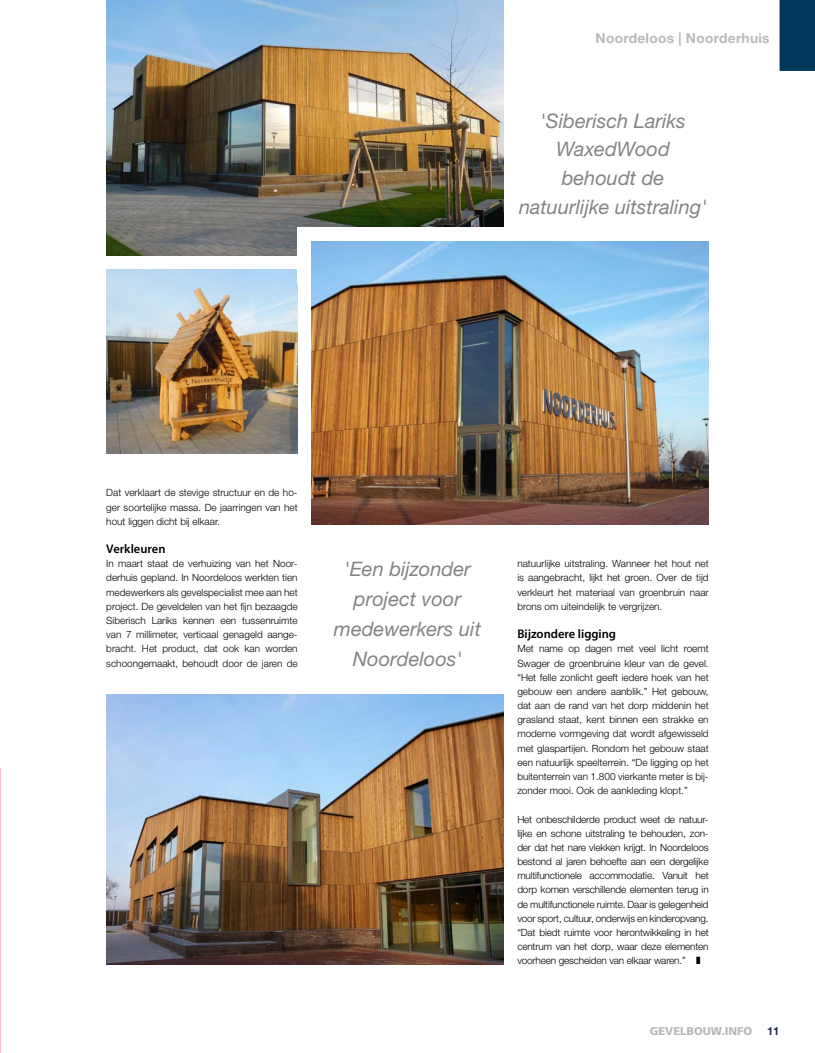
<style>
.page{position:relative;width:815px;height:1053px;background:#fff}
.page>*{position:absolute;margin:0;border:0;box-sizing:border-box;transform-origin:0 0}
.t1{font:italic 20px/30px "Helvetica Neue LT Std";color:#868483;text-align:center}
.t2{font:700 13.75px "Helvetica Neue LT Std";letter-spacing:.02em;color:#b9b9b8}
.t3{font:600 12.5px "Myriad Pro";color:#000}
.t4{font:900 11.25px "Frutiger LT Std";color:#b9b9b8}
.t5{font:700 11.25px "Helvetica Neue LT Std";color:#232d50}
.t6{font:300 10px/14.1px "Helvetica Neue LT Std";color:#000;text-align:justify}
</style>
<div class="page">
<div style="left:780px;top:0;width:35px;height:71px;background:#00365a"></div>
<img style="left:106px;top:269px;width:192px;height:185px">
<img style="left:106px;top:0;width:397px;height:255px">
<div style="left:298px;top:227px;width:219px;height:56px;background:#fff"></div>
<img style="left:106px;top:694px;width:397px;height:270px">
<img style="left:312px;top:242px;width:397px;height:282px">
<h2 class="t2" style="left:596px;top:29px;width:176px">Noordeloos | Noorderhuis</h2>
<h1 class="t1" style="left:519px;top:106px;width:189px;line-height:28.8px">'Siberisch Lariks<br>WaxedWood behoudt de natuurlijke uitstraling'</h1>
<p class="t6" style="left:106px;top:485px;width:193px">Dat verklaart de stevige structuur en de ho&shy;ger soortelijke massa. De jaarringen van het hout liggen dicht bij elkaar.</p>
<p class="t3" style="left:106px;top:542px;width:61px">Verkleuren</p>
<p class="t6" style="left:106px;top:556px;width:193px">In maart staat de verhuizing van het Noor&shy;derhuis gepland. In Noordeloos werkten tien medewerkers als gevelspecialist mee aan het project. De geveldelen van het fijn bezaagde Siberisch Lariks kennen een tussenruimte van 7 millimeter, verticaal genageld aange&shy;bracht. Het product, dat ook kan worden schoongemaakt, behoudt door de jaren de</p>
<p class="t6" style="left:517px;top:556px;width:193px">natuurlijke uitstraling. Wanneer het hout net is aangebracht, lijkt het groen. Over de tijd verkleurt het materiaal van groenbruin naar brons om uiteindelijk te vergrijzen.</p>
<h1 class="t1" style="left:334px;top:553px;width:149px">'Een bijzonder project voor medewerkers uit<br>Noordeloos'</h1>
<p class="t3" style="left:517px;top:627px;width:100px">Bijzondere ligging</p>
<p class="t6" style="left:517px;top:641px;width:193px">Met name op dagen met veel licht roemt Swager de groenbruine kleur van de gevel. “Het felle zonlicht geeft iedere hoek van het gebouw een andere aanblik.” Het gebouw, dat aan de rand van het dorp middenin het grasland staat, kent binnen een strakke en moderne vormgeving dat wordt afgewisseld met glaspartijen. Rondom het gebouw staat een natuurlijk speelterrein. “De ligging op het buitenterrein van 1.800 vierkante meter is bij&shy;zonder mooi. Ook de aankleding klopt.”</p>
<p class="t6" style="left:517px;top:811px;width:193px">Het onbeschilderde product weet de natuur&shy;lijke en schone uitstraling te behouden, zon&shy;der dat het nare vlekken krijgt. In Noordeloos bestond al jaren behoefte aan een dergelijke multifunctionele accommodatie. Vanuit het dorp komen verschillende elementen terug in de multifunctionele ruimte. Daar is gelegenheid voor sport, cultuur, onderwijs en kinderopvang. “Dat biedt ruimte voor herontwikkeling in het centrum van het dorp, waar deze elementen voorheen gescheiden van elkaar waren.” ❚</p>
<p class="t4" style="left:650px;top:1024px;width:104px">GEVELBOUW.INFO</p>
<p class="t5" style="left:767px;top:1024px;width:14px">11</p>
</div>
